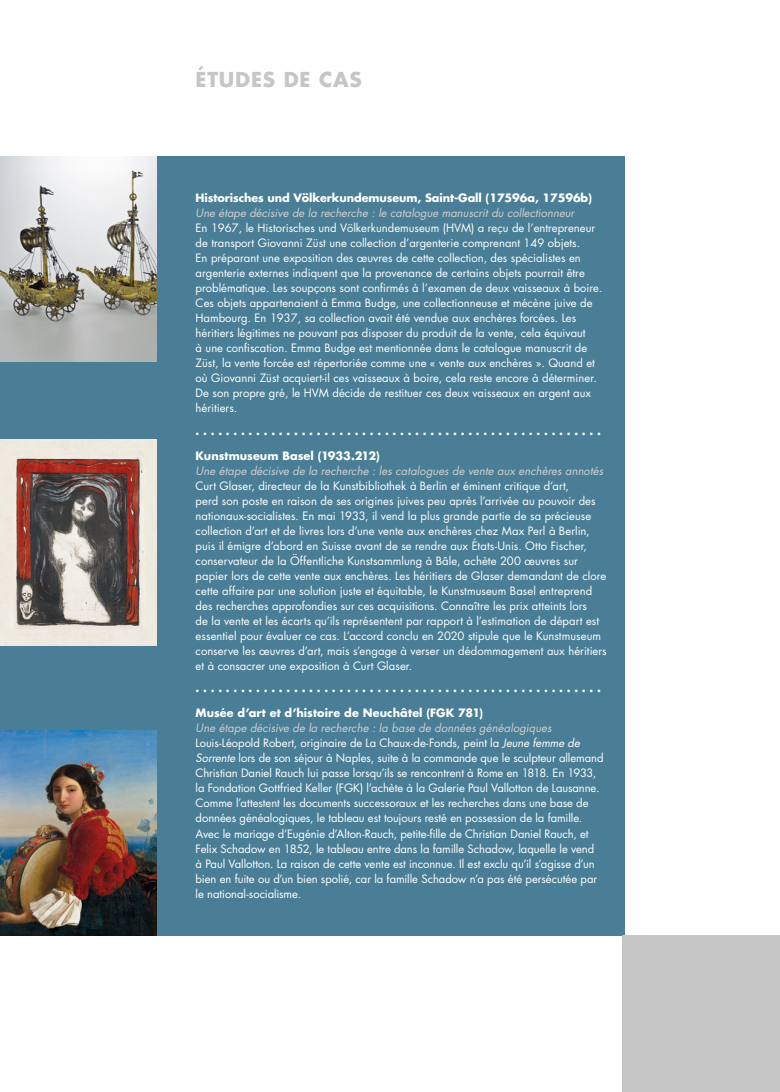
<style>
.page{position:relative;width:780px;height:1092px;background:#fff}
.page>*{position:absolute;margin:0;border:0;box-sizing:border-box;transform-origin:0 0}
.t1{font:700 20px "Futura";letter-spacing:.04em;color:#c6c6c6}
.t2{font:11.25px/15px "Futura";color:#fff}
.t3{font:italic 11.25px "Futura";color:#d0d0d0}
.t4{font:700 11.25px "Futura";letter-spacing:-.01em;color:#fff}
.t5{font:700 11.25px "Futura Std";color:#fff}
.s1{font-style:italic;color:#d0d0d0}
.s2{font-style:italic}
</style>
<div class="page">
<div style="left:0;top:156px;width:624px;height:779px;background:#497e96"></div>
<img style="left:0;top:156px;width:156px;height:205px">
<img style="left:0;top:439px;width:156px;height:206px">
<img style="left:0;top:730px;width:156px;height:205px">
<div style="left:622px;top:935px;width:158px;height:156px;background:#c6c6c6"></div>
<h1 class="t1" style="left:196px;top:66px;width:168px">ÉTUDES DE CAS</h1>
<p class="t4" style="left:196px;top:190px;width:398px">Historisches und Völkerkundemuseum, Saint-Gall (17596a, 17596b)</p>
<p class="t3" style="left:196px;top:205px;width:380px">Une étape décisive de la recherche : le catalogue manuscrit du collectionneur</p>
<p class="t2" style="left:196px;top:220px;width:408px">En 1967, le Historisches und Völkerkundemuseum (HVM) a reçu de l’entrepreneur de transport Giovanni Züst une collection d’argenterie comprenant 149 objets.<br>En préparant une exposition des œuvres de cette collection, des spécialistes en argenterie externes indiquent que la provenance de certains objets pourrait être problématique. Les soupçons sont confirmés à l’examen de deux vaisseaux à boire.<br>Ces objets appartenaient à Emma Budge, une collectionneuse et mécène juive de Hambourg. En 1937, sa collection avait été vendue aux enchères forcées. Les héritiers légitimes ne pouvant pas disposer du produit de la vente, cela équivaut<br>à une confiscation. Emma Budge est mentionnée dans le catalogue manuscrit de Züst, la vente forcée est répertoriée comme une « vente aux enchères ». Quand et où Giovanni Züst acquiert-il ces vaisseaux à boire, cela reste encore à déterminer.<br>De son propre gré, le HVM décide de restituer ces deux vaisseaux en argent aux héritiers.</p>
<p class="t5" style="left:196px;top:423px;width:407px">......................................................</p>
<p class="t4" style="left:196px;top:448px;width:186px">Kunstmuseum Basel (1933.212)</p>
<p class="t3" style="left:196px;top:463px;width:409px">Une étape décisive de la recherche : les catalogues de vente aux enchères annotés</p>
<p class="t2" style="left:196px;top:478px;width:412px">Curt Glaser, directeur de la Kunstbibliothek à Berlin et éminent critique d’art,<br>perd son poste en raison de ses origines juives peu après l’arrivée au pouvoir des nationaux-socialistes. En mai 1933, il vend la plus grande partie de sa précieuse collection d’art et de livres lors d’une vente aux enchères chez Max Perl à Berlin, puis il émigre d’abord en Suisse avant de se rendre aux États-Unis. Otto Fischer, conservateur de la Öffentliche Kunstsammlung à Bâle, achète 200 œuvres sur papier lors de cette vente aux enchères. Les héritiers de Glaser demandant de clore cette affaire par une solution juste et équitable, le Kunstmuseum Basel entreprend des recherches approfondies sur ces acquisitions. Connaître les prix atteints lors<br>de la vente et les écarts qu’ils représentent par rapport à l’estimation de départ est essentiel pour évaluer ce cas. L’accord conclu en 2020 stipule que le Kunstmuseum conserve les œuvres d’art, mais s’engage à verser un dédommagement aux héritiers et à consacrer une exposition à Curt Glaser.</p>
<p class="t5" style="left:196px;top:680px;width:407px">......................................................</p>
<p class="t4" style="left:196px;top:705px;width:289px">Musée d’art et d’histoire de Neuchâtel (FGK 781)</p>
<p class="t2" style="left:196px;top:720px;width:409px"><span class="s1">Une étape décisive de la recherche : la base de données généalogiques </span>Louis-Léopold Robert, originaire de La Chaux-de-Fonds, peint la <span class="s2">Jeune femme de Sorrente</span> lors de son séjour à Naples, suite à la commande que le sculpteur allemand Christian Daniel Rauch lui passe lorsqu’ils se rencontrent à Rome en 1818. En 1933, la Fondation Gottfried Keller (FGK) l’achète à la Galerie Paul Vallotton de Lausanne.<br>Comme l’attestent les documents successoraux et les recherches dans une base de données généalogiques, le tableau est toujours resté en possession de la famille.<br>Avec le mariage d’Eugénie d’Alton-Rauch, petite-fille de Christian Daniel Rauch, et Felix Schadow en 1852, le tableau entre dans la famille Schadow, laquelle le vend à Paul Vallotton. La raison de cette vente est inconnue. Il est exclu qu’il s’agisse d’un bien en fuite ou d’un bien spolié, car la famille Schadow n’a pas été persécutée par le national-socialisme.</p>
</div>
